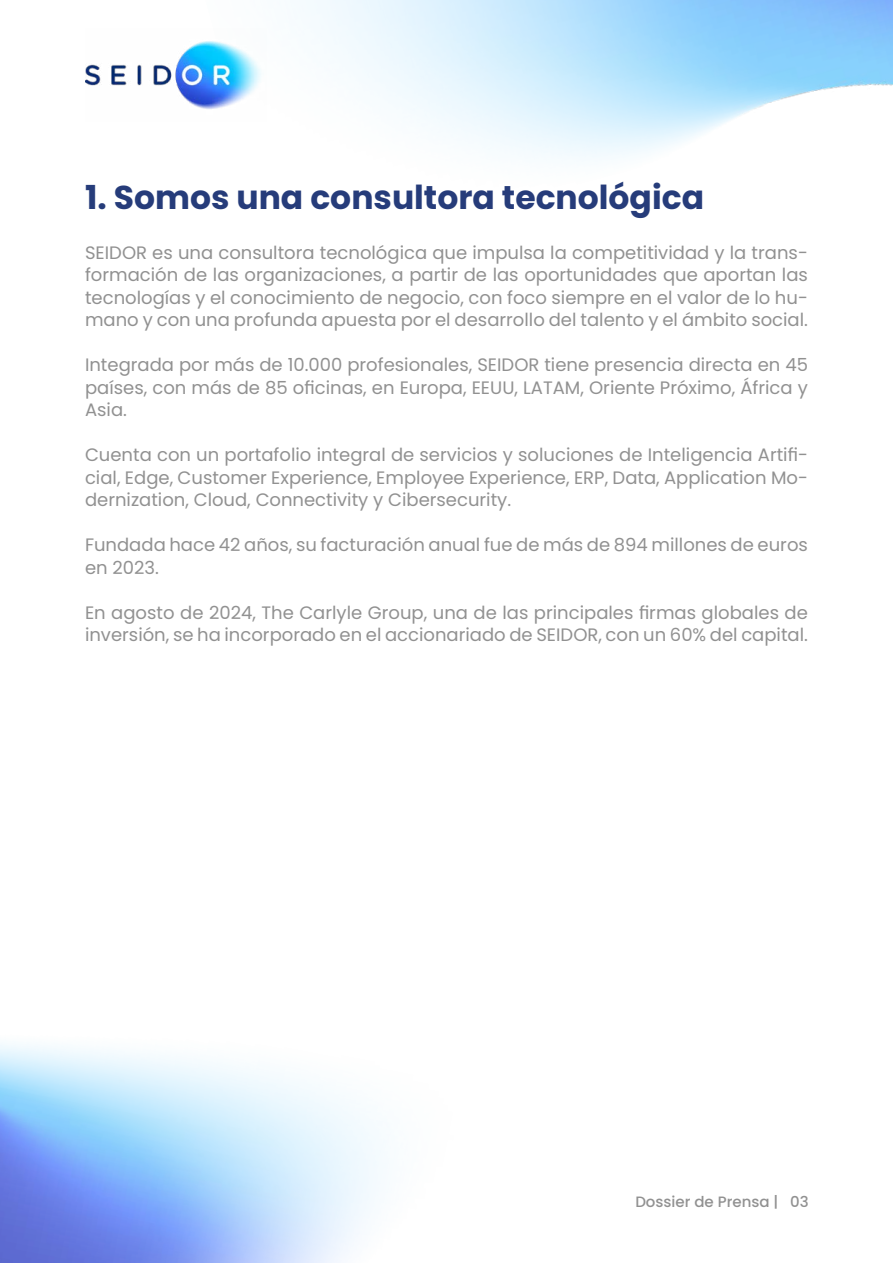
<style>
.page{position:relative;width:893px;height:1263px;background:#fff}
.page>*{position:absolute;margin:0;border:0;box-sizing:border-box;transform-origin:0 0}
.t1{font:700 33px "Poppins";color:#263c7a}
.t2{font:18px/22.5px "Poppins";color:#919191;text-align:justify}
.t3{font:500 15px "Poppins";color:#919191}
</style>
<div class="page">
<img style="left:0;top:1043px;width:381px;height:220px">
<img style="left:85px;top:29px;width:181px;height:81px">
<h1 class="t1" style="left:85px;top:178px;width:621px">1. Somos una consultora tecnológica</h1>
<p class="t2" style="left:85px;top:241px;width:724px">SEIDOR es una consultora tecnológica que impulsa la competitividad y la trans&shy;formación de las organizaciones, a partir de las oportunidades que aportan las tecnologías y el conocimiento de negocio, con foco siempre en el valor de lo hu&shy;mano y con una profunda apuesta por el desarrollo del talento y el ámbito social.</p>
<p class="t2" style="left:85px;top:354px;width:724px">Integrada por más de 10.000 profesionales, SEIDOR tiene presencia directa en 45 países, con más de 85 oficinas, en Europa, EEUU, LATAM, Oriente Próximo, África y Asia.</p>
<p class="t2" style="left:85px;top:444px;width:724px">Cuenta con un portafolio integral de servicios y soluciones de Inteligencia Artifi&shy;cial, Edge, Customer Experience, Employee Experience, ERP, Data, Application Mo&shy;dernization, Cloud, Connectivity y Cibersecurity.</p>
<p class="t2" style="left:85px;top:534px;width:724px">Fundada hace 42 años, su facturación anual fue de más de 894 millones de euros en 2023.</p>
<p class="t2" style="left:85px;top:601px;width:724px">En agosto de 2024, The Carlyle Group, una de las principales firmas globales de inversión, se ha incorporado en el accionariado de SEIDOR, con un 60% del capital.</p>
<p class="t3" style="left:635px;top:1193px;width:175px">Dossier de Prensa | 03</p>
</div>
